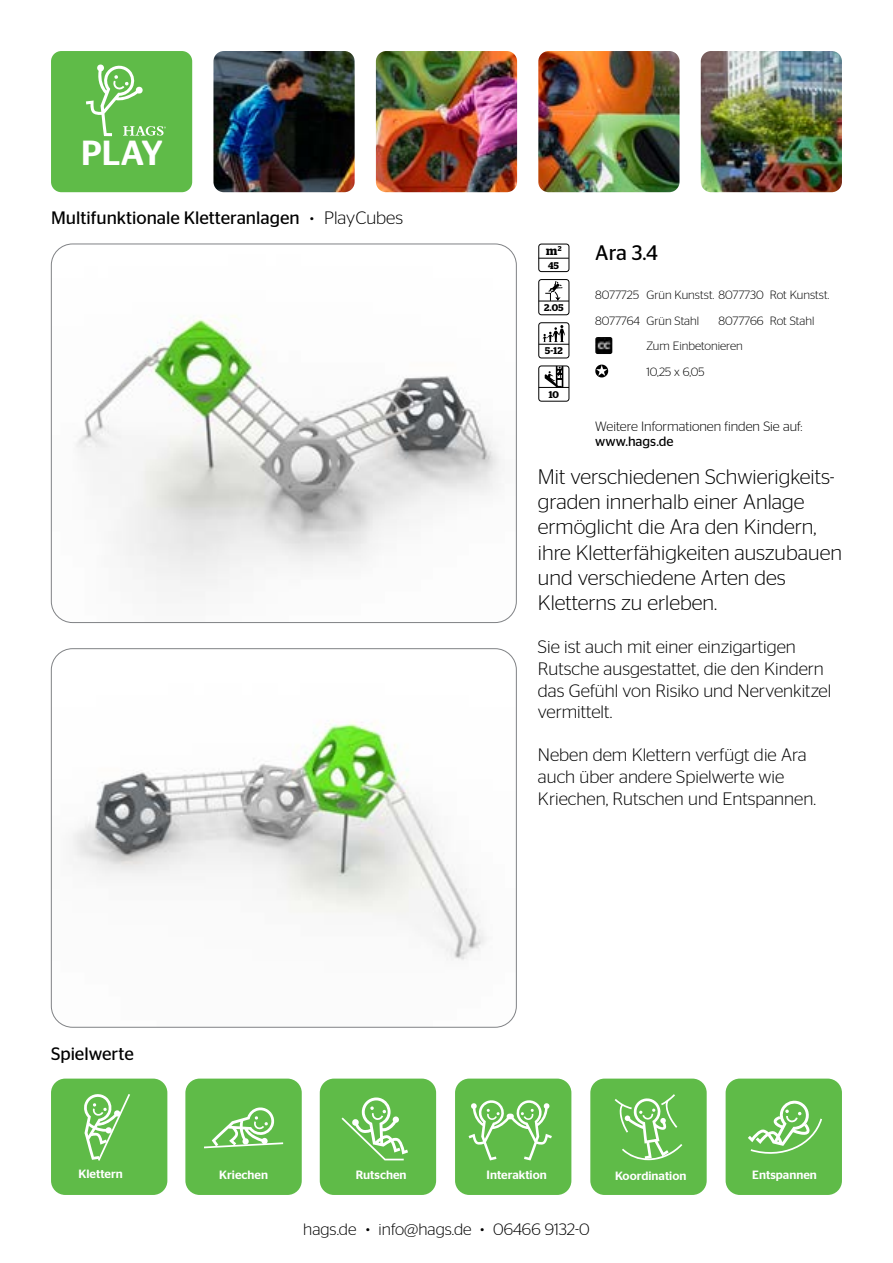
<style>
.page{position:relative;width:893px;height:1263px;background:#fff}
.page>*{position:absolute;margin:0;border:0;box-sizing:border-box;transform-origin:0 0}
.t1{font:300 39px "Stag Sans";color:#000}
.t2{font:500 34.8px "Stag Sans";color:#fff}
.t3{font:300 21px/25.2px "Stag Sans";color:#000}
.t4{font:21px "Stag Sans";color:#000}
.t5{font:300 18px/21.6px "Stag Sans";color:#000}
.t6{font:18px "Stag Sans";color:#000}
.t7{font:300 16.5px "Stag Sans";color:#000}
.t8{font:300 13.5px "Stag Sans";color:#000}
.t9{font:13.5px "Stag Sans";color:#000}
.t10{font:300 12px/25.5px "Stag Sans";color:#000}
.t11{font:500 12px "Stag Sans";color:#fff}
.t12{font:600 12px "Stag";color:#000}
.t13{font:500 10.5px "Stag Sans";color:#fff}
.t14{font:600 9.75px "Stag";letter-spacing:.025em;color:#000}
.s1{font-weight:300}
</style>
<div class="page">
<img style="left:213px;top:51px;width:629px;height:141px">
<div style="left:538px;top:244px;width:31px;height:28px;border:1px solid #000;border-radius:3px"></div>
<hr style="left:539px;top:258px;width:30px;height:1px;background:#000">
<svg style="left:545px;top:281px;width:17px;height:20px"></svg>
<div style="left:538px;top:279px;width:31px;height:36px;border:1px solid #000;border-radius:3px"></div>
<hr style="left:539px;top:301px;width:30px;height:1px;background:#000">
<svg style="left:543px;top:325px;width:22px;height:17px"></svg>
<div style="left:538px;top:322px;width:31px;height:36px;border:1px solid #000;border-radius:3px"></div>
<hr style="left:539px;top:344px;width:30px;height:1px;background:#000">
<svg style="left:545px;top:368px;width:19px;height:19px"></svg>
<div style="left:538px;top:366px;width:31px;height:36px;border:1px solid #000;border-radius:3px"></div>
<hr style="left:539px;top:387px;width:30px;height:1px;background:#000">
<div style="left:185px;top:1078px;width:117px;height:117px;background:#5fbb48;border-radius:14px"></div>
<svg style="left:204px;top:1107px;width:80px;height:42px"></svg>
<div style="left:51px;top:1078px;width:116px;height:117px;background:#5fbb48;border-radius:14px"></div>
<svg style="left:84px;top:1094px;width:46px;height:67px"></svg>
<div style="left:320px;top:1078px;width:116px;height:117px;background:#5fbb48;border-radius:14px"></div>
<svg style="left:341px;top:1097px;width:67px;height:63px"></svg>
<div style="left:455px;top:1078px;width:116px;height:117px;background:#5fbb48;border-radius:14px"></div>
<svg style="left:469px;top:1100px;width:83px;height:60px"></svg>
<div style="left:590px;top:1078px;width:117px;height:117px;background:#5fbb48;border-radius:14px"></div>
<svg style="left:615px;top:1094px;width:67px;height:67px"></svg>
<div style="left:726px;top:1078px;width:116px;height:117px;background:#5fbb48;border-radius:14px"></div>
<svg style="left:748px;top:1100px;width:74px;height:54px"></svg>
<img style="left:51px;top:244px;width:464px;height:377px">
<img style="left:51px;top:650px;width:465px;height:377px">
<div style="left:51px;top:51px;width:141px;height:141px;background:#5fbb48;border-radius:10px"></div>
<svg style="left:86px;top:64px;width:80px;height:72px"></svg>
<img style="left:595px;top:337px;width:17px;height:17px">
<svg style="left:595px;top:365px;width:13px;height:12px"></svg>
<h2 class="t2" style="left:81px;top:132px;width:83px">PLAY</h2>
<p class="t6" style="left:51px;top:207px;width:354px">Multifunktionale Kletteranlagen <sup>.</sup> <span class="s1">PlayCubes</span></p>
<p class="t6" style="left:51px;top:1044px;width:84px">Spielwerte</p>
<p class="t12" style="left:546px;top:244px;width:17px">m<sup>2</sup></p>
<p class="t14" style="left:548px;top:260px;width:12px">45</p>
<p class="t14" style="left:544px;top:302px;width:21px">2.05</p>
<p class="t14" style="left:545px;top:345px;width:19px">5-12</p>
<p class="t14" style="left:549px;top:388px;width:12px">10</p>
<p class="t4" style="left:595px;top:241px;width:64px">Ara 3.4</p>
<p class="t10" style="left:595px;top:282px;width:236px">8077725 Grün Kunstst. 8077730 Rot Kunstst.<br>8077764 Grün Stahl</p>
<p class="t10" style="left:646px;top:308px;width:169px;text-indent:72px">8077766 Rot Stahl<br>Zum Einbetonieren<br>10,25 x 6,05</p>
<p class="t8" style="left:595px;top:419px;width:209px">Weitere Informationen finden Sie auf:</p>
<p class="t9" style="left:595px;top:434px;width:80px">www.hags.de</p>
<p class="t3" style="left:538px;top:464px;width:306px">Mit verschiedenen Schwierigkeits&shy;graden innerhalb einer Anlage ermöglicht die Ara den Kindern, ihre Kletterfähigkeiten auszubauen und verschiedene Arten des<br>Kletterns zu erleben.</p>
<p class="t5" style="left:538px;top:636px;width:295px">Sie ist auch mit einer einzigartigen<br>Rutsche ausgestattet, die den Kindern das Gefühl von Risiko und Nervenkitzel vermittelt.</p>
<p class="t5" style="left:538px;top:744px;width:279px">Neben dem Klettern verfügt die Ara auch über andere Spielwerte wie<br>Kriechen, Rutschen und Entspannen.</p>
<p class="t11" style="left:79px;top:1167px;width:46px">Klettern</p>
<p class="t13" style="left:88px;top:1171px;width:44px">Climbing</p>
<p class="t11" style="left:219px;top:1167px;width:50px">Kriechen</p>
<p class="t13" style="left:362px;top:1171px;width:34px">Sliding</p>
<p class="t11" style="left:487px;top:1167px;width:62px">Interaktion</p>
<p class="t13" style="left:223px;top:1171px;width:44px">Crawling</p>
<p class="t11" style="left:356px;top:1167px;width:52px">Rutschen</p>
<p class="t11" style="left:615px;top:1168px;width:73px">Koordination</p>
<p class="t11" style="left:752px;top:1167px;width:66px">Entspannen</p>
<p class="t13" style="left:488px;top:1171px;width:53px">Interactive</p>
<p class="t13" style="left:617px;top:1171px;width:64px">Coordination</p>
<p class="t13" style="left:763px;top:1171px;width:43px">Relaxing</p>
<p class="t7" style="left:303px;top:1220px;width:69px">hags.de <sup>.</sup></p>
<p class="t7" style="left:379px;top:1220px;width:94px">info@hags.de</p>
<h1 class="t1" style="left:480px;top:1196px;width:7px">.</h1>
<p class="t7" style="left:493px;top:1220px;width:98px">06466 9132-0</p>
</div>
